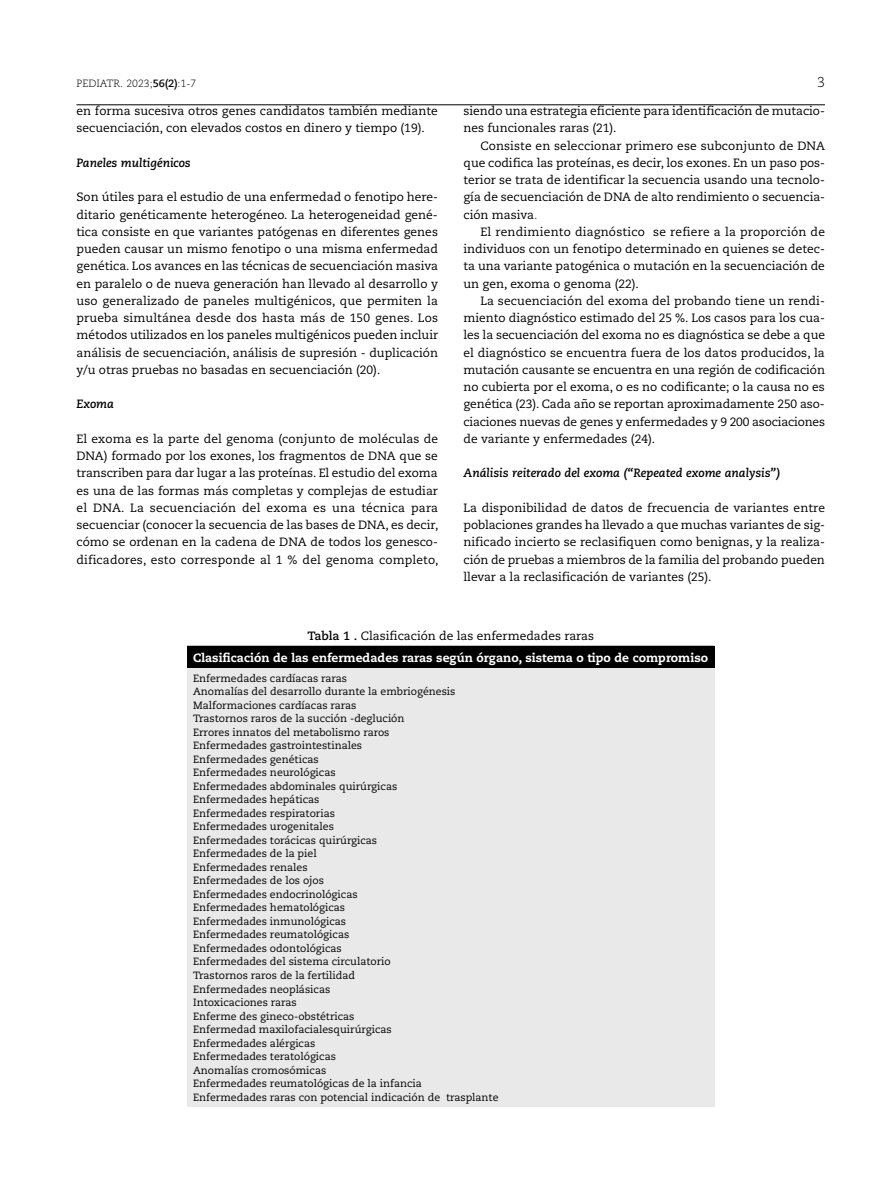
<style>
.page{position:relative;width:893px;height:1191px;background:#fff}
.page>*{position:absolute;margin:0;border:0;box-sizing:border-box;transform-origin:0 0}
.t1{font:300 14.25px "Caecilia LT Std";color:#000}
.t2{font:12px/17.2px "Caecilia LT Std";color:#000;text-align:justify}
.t3{font:italic 700 12px "Caecilia LT Std";color:#000}
.t4{font:800 12px "Caecilia LT Std";color:#fff}
.t5{font:10.5px/13.5px "Caecilia LT Std";color:#000}
.t6{font:300 10.5px "Caecilia LT Std";color:#000}
.s1{font-weight:700}
.s2{color:#555}
</style>
<div class="page">
<hr style="left:77px;top:104px;width:748px;height:1px;background:#000">
<div style="left:187px;top:646px;width:527px;height:21px;background:#000"></div>
<div style="left:187px;top:667px;width:527px;height:439px;background:#e9e9e9"></div>
<p class="t6" style="left:77px;top:78px;width:121px">PEDIATR. 2023;<span class="s1">56(2)</span>:1-7</p>
<p class="t1" style="left:817px;top:74px;width:9px">3</p>
<p class="t2" style="left:77px;top:103px;width:363px">en forma sucesiva otros genes candidatos también mediante secuenciación, con elevados costos en dinero y tiempo (19).</p>
<p class="t3" style="left:77px;top:156px;width:116px">Paneles multigénicos</p>
<p class="t2" style="left:77px;top:189px;width:363px">Son útiles para el estudio de una enfermedad o fenotipo here&shy;ditario genéticamente heterogéneo. La heterogeneidad gené&shy;tica consiste en que variantes patógenas en diferentes genes pueden causar un mismo fenotipo o una misma enfermedad genética. Los avances en las técnicas de secuenciación masiva en paralelo o de nueva generación han llevado al desarrollo y uso generalizado de paneles multigénicos, que permiten la prueba simultánea desde dos hasta más de 150 genes. Los métodos utilizados en los paneles multigénicos pueden incluir análisis de secuenciación, análisis de supresión - duplicación y/u otras pruebas no basadas en secuenciación (20).</p>
<p class="t3" style="left:77px;top:397px;width:39px">Exoma</p>
<p class="t2" style="left:77px;top:430px;width:363px">El exoma es la parte del genoma (conjunto de moléculas de DNA) formado por los exones, los fragmentos de DNA que se transcriben para dar lugar a las proteínas. El estudio del exoma es una de las formas más completas y complejas de estudiar el DNA. La secuenciación del exoma es una técnica para secuenciar (conocer la secuencia de las bases de DNA, es decir, cómo se ordenan en la cadena de DNA de todos los genesco&shy;dificadores, esto corresponde al 1 % del genoma completo,</p>
<p class="t2" style="left:463px;top:102px;width:363px">siendo una estrategia eficiente para identificación de mutacio&shy;nes funcionales raras (21).</p>
<p class="t2" style="left:463px;top:137px;width:363px;text-indent:17px">Consiste en seleccionar primero ese subconjunto de DNA que codifica las proteínas, es decir, los exones. En un paso pos&shy;terior se trata de identificar la secuencia usando una tecnolo&shy;gía de secuenciación de DNA de alto rendimiento o secuencia&shy;ción masiva<span class="s2">.</span></p>
<p class="t2" style="left:463px;top:223px;width:363px;text-indent:17px">El rendimiento diagnóstico se refiere a la proporción de individuos con un fenotipo determinado en quienes se detec&shy;ta una variante patogénica o mutación en la secuenciación de un gen, exoma o genoma (22).</p>
<p class="t2" style="left:463px;top:292px;width:363px;text-indent:17px">La secuenciación del exoma del probando tiene un rendi&shy;miento diagnóstico estimado del 25 %. Los casos para los cua&shy;les la secuenciación del exoma no es diagnóstica se debe a que el diagnóstico se encuentra fuera de los datos producidos, la mutación causante se encuentra en una región de codificación no cubierta por el exoma, o es no codificante; o la causa no es genética (23). Cada año se reportan aproximadamente 250 aso&shy;ciaciones nuevas de genes y enfermedades y 9 200 asociaciones de variante y enfermedades (24).</p>
<p class="t3" style="left:463px;top:466px;width:318px">Análisis reiterado del exoma (“Repeated exome analysis”)</p>
<p class="t2" style="left:463px;top:499px;width:363px">La disponibilidad de datos de frecuencia de variantes entre poblaciones grandes ha llevado a que muchas variantes de sig&shy;nificado incierto se reclasifiquen como benignas, y la realiza&shy;ción de pruebas a miembros de la familia del probando pueden llevar a la reclasificación de variantes (25).</p>
<p class="t2" style="left:307px;top:627px;width:288px"><span class="s1">Tabla 1 .</span> Clasificación de las enfermedades raras</p>
<p class="t4" style="left:193px;top:650px;width:517px">Clasificación de las enfermedades raras según órgano, sistema o tipo de compromiso</p>
<p class="t5" style="left:193px;top:671px;width:307px">Enfermedades cardíacas raras<br>Anomalías del desarrollo durante la embriogénesis<br>Malformaciones cardíacas raras<br>Trastornos raros de la succión -deglución<br>Errores innatos del metabolismo raros<br>Enfermedades gastrointestinales<br>Enfermedades genéticas<br>Enfermedades neurológicas<br>Enfermedades abdominales quirúrgicas<br>Enfermedades hepáticas<br>Enfermedades respiratorias<br>Enfermedades urogenitales<br>Enfermedades torácicas quirúrgicas<br>Enfermedades de la piel<br>Enfermedades renales<br>Enfermedades de los ojos<br>Enfermedades endocrinológicas<br>Enfermedades hematológicas<br>Enfermedades inmunológicas<br>Enfermedades reumatológicas<br>Enfermedades odontológicas<br>Enfermedades del sistema circulatorio<br>Trastornos raros de la fertilidad<br>Enfermedades neoplásicas<br>Intoxicaciones raras<br>Enferme des gineco-obstétricas<br>Enfermedad maxilofacialesquirúrgicas<br>Enfermedades alérgicas<br>Enfermedades teratológicas<br>Anomalías cromosómicas<br>Enfermedades reumatológicas de la infancia<br>Enfermedades raras con potencial indicación de trasplante</p>
</div>
